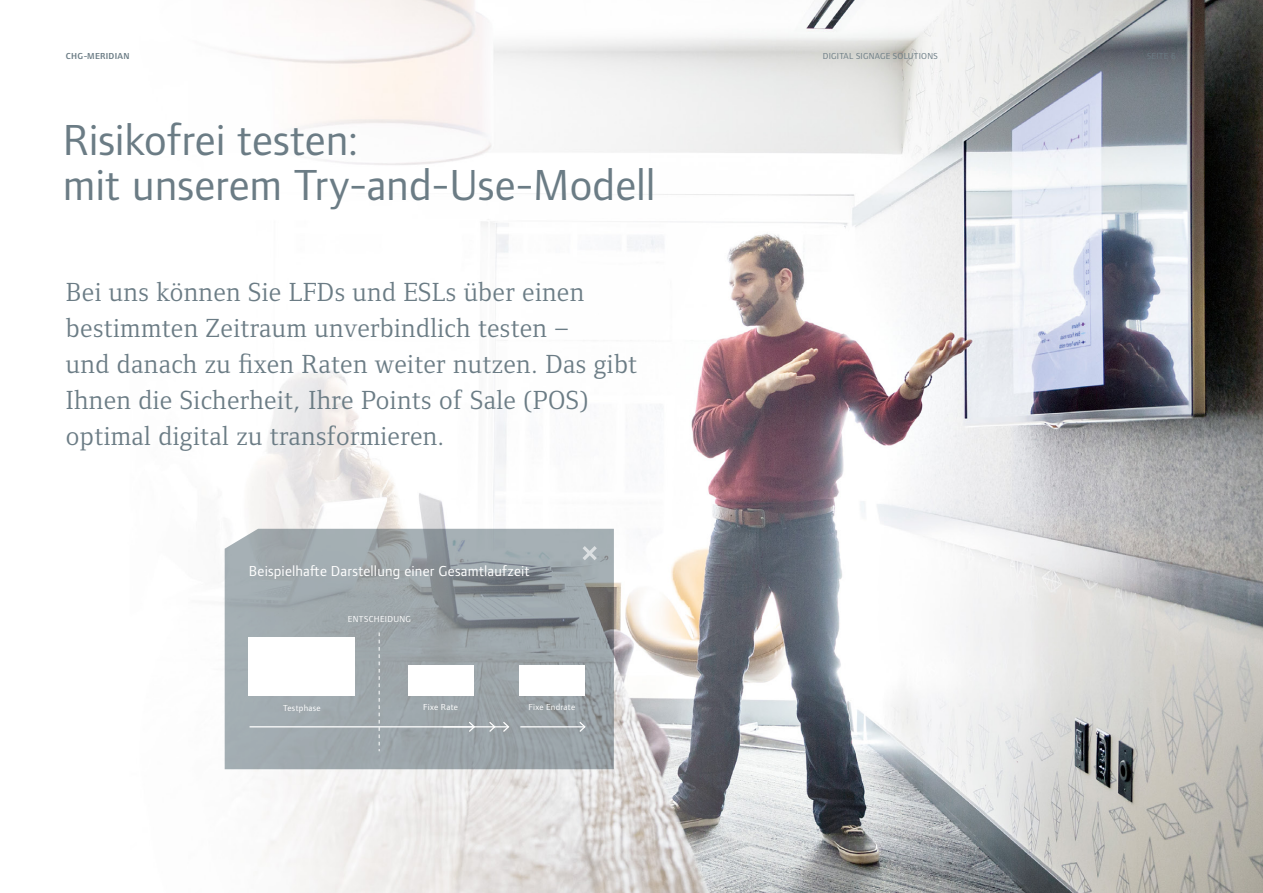
<style>
.page{position:relative;width:1263px;height:893px;background:#fff}
.page>*{position:absolute;margin:0;border:0;box-sizing:border-box;transform-origin:0 0}
.t1{font:45px/45px "Foundry Form Sans OT2";color:#6b7c85}
.t2{font:27px/36px "Foundry Form Serif";letter-spacing:.015em;color:#6b7c85}
.t3{font:15px "Foundry Form Sans OT2";letter-spacing:.015em;color:#fff}
.t4{font:9px "Foundry Form Sans OT2";letter-spacing:.035em;color:#fff}
.t5{font:9px "Foundry Form Sans OT2";letter-spacing:.025em;color:#6b7c85}
.t6{font:600 9px "Foundry Form Sans OT2";letter-spacing:.025em;color:#6b7c85}
</style>
<div class="page">
<img style="left:224px;top:0;width:1039px;height:893px">
<svg style="left:225px;top:529px;width:389px;height:240px;background:#9ba4a8"></svg>
<svg style="left:582px;top:546px;width:15px;height:14px"></svg>
<svg style="left:379px;top:631px;width:1px;height:120px"></svg>
<hr style="left:250px;top:726px;width:224px;height:1px;background:#fff">
<svg style="left:467px;top:720px;width:9px;height:13px"></svg>
<hr style="left:520px;top:726px;width:65px;height:1px;background:#fff">
<svg style="left:578px;top:720px;width:9px;height:13px"></svg>
<hr style="left:443px;top:726px;width:52px;height:1px;background:#fff">
<svg style="left:488px;top:720px;width:22px;height:13px"></svg>
<div style="left:249px;top:637px;width:106px;height:59px;background:#fff"></div>
<div style="left:407px;top:665px;width:66px;height:31px;background:#fff"></div>
<div style="left:519px;top:665px;width:66px;height:31px;background:#fff"></div>
<p class="t6" style="left:66px;top:50px;width:65px">CHG-MERIDIAN</p>
<p class="t5" style="left:823px;top:50px;width:116px">DIGITAL SIGNAGE SOLUTIONS</p>
<h1 class="t1" style="left:63px;top:115px;width:594px">Risikofrei testen:<br>mit unserem Try-and-Use-Modell</h1>
<p class="t2" style="left:66px;top:273px;width:573px">Bei uns können Sie LFDs und ESLs über einen bestimmten Zeitraum unverbindlich testen –<br>und danach zu fixen Raten weiter nutzen. Das gibt Ihnen die Sicherheit, Ihre Points of Sale (POS) optimal digital zu transformieren.</p>
<p class="t3" style="left:249px;top:560px;width:282px">Beispielhafte Darstellung einer Gesamtlaufzeit</p>
<p class="t4" style="left:348px;top:613px;width:65px">ENTSCHEIDUNG</p>
<p class="t4" style="left:283px;top:701px;width:39px">Testphase</p>
<p class="t4" style="left:423px;top:700px;width:36px">Fixe Rate</p>
<p class="t4" style="left:528px;top:700px;width:48px">Fixe Endrate</p>
</div>
